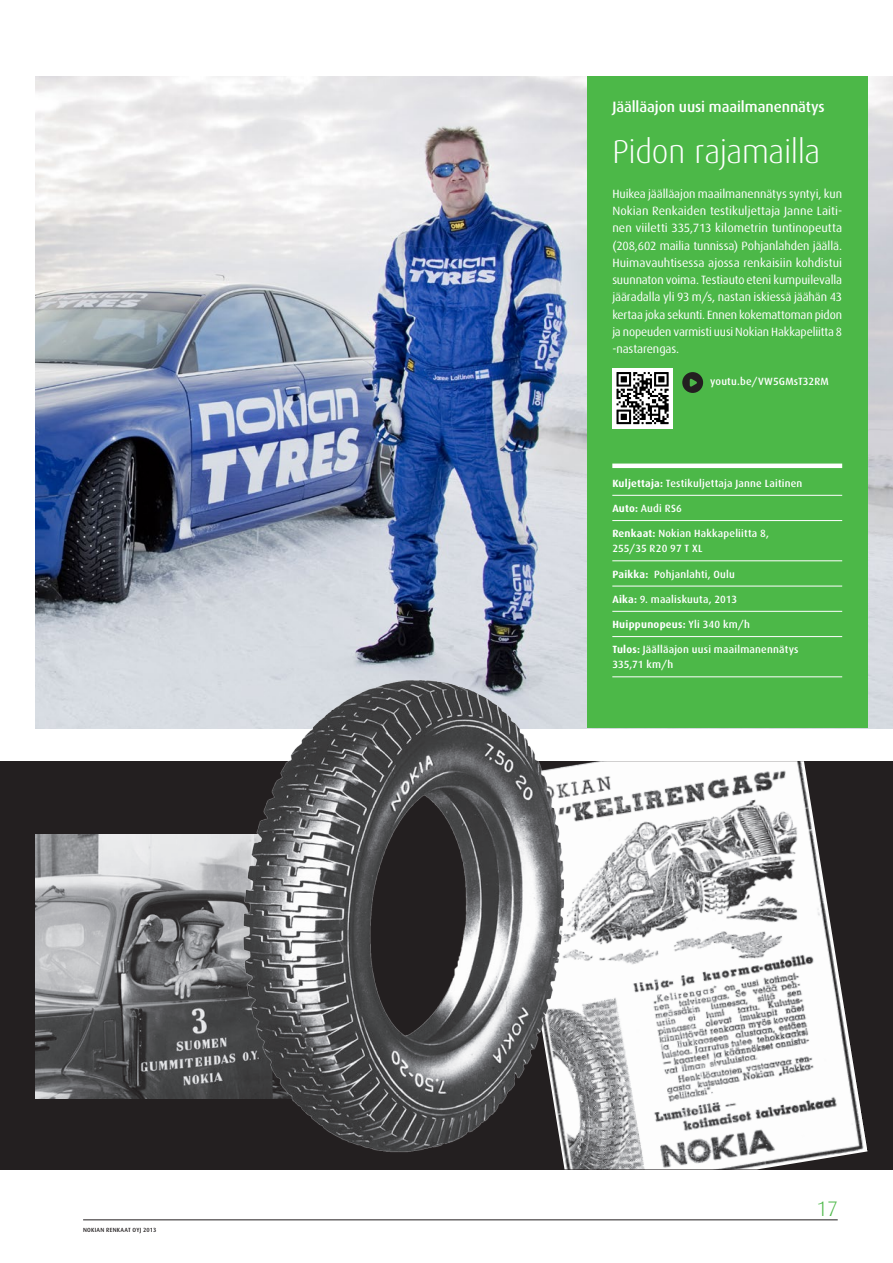
<style>
.page{position:relative;width:893px;height:1263px;background:#fff}
.page>*{position:absolute;margin:0;border:0;box-sizing:border-box;transform-origin:0 0}
.t1{font:300 33px "Dax";letter-spacing:-.01em;color:#fff}
.t2{font:300 21px "Dax";color:#4cb848}
.t3{font:500 15px "Dax";letter-spacing:-.005em;color:#fff}
.t4{font:12px/17.2px "Dax";letter-spacing:-.01em;color:#fff;text-align:justify}
.t5{font:500 10.5px/15px "Dax";letter-spacing:.02em;color:#fff}
.t6{font:700 10.5px "Dax";letter-spacing:.025em;color:#fff}
.t7{font:500 6px "Dax";letter-spacing:.04em;color:#231f20}
.s1{font-weight:700}
.s2{font-weight:500}
</style>
<div class="page">
<div style="left:0;top:761px;width:893px;height:408px;background:#231f20"></div>
<img style="left:563px;top:761px;width:304px;height:408px">
<img style="left:35px;top:77px;width:858px;height:651px">
<div style="left:587px;top:77px;width:281px;height:651px;background:#4cb848"></div>
<hr style="left:612px;top:495px;width:230px;height:1px;background:#fff">
<hr style="left:612px;top:520px;width:230px;height:1px;background:#fff">
<hr style="left:612px;top:560px;width:230px;height:1px;background:#fff">
<hr style="left:612px;top:586px;width:230px;height:1px;background:#fff">
<hr style="left:612px;top:611px;width:230px;height:1px;background:#fff">
<hr style="left:612px;top:636px;width:230px;height:1px;background:#fff">
<hr style="left:612px;top:676px;width:230px;height:1px;background:#fff">
<div style="left:612px;top:463px;width:230px;height:5px;background:#fff"></div>
<div style="left:682px;top:372px;width:21px;height:21px;background:#231f20;border-radius:50%"></div>
<svg style="left:690px;top:378px;width:7px;height:9px"></svg>
<img style="left:35px;top:834px;width:201px;height:264px">
<img style="left:236px;top:674px;width:341px;height:487px">
<div style="left:612px;top:368px;width:61px;height:60px;background:#fff"></div>
<svg style="left:616px;top:372px;width:53px;height:52px"></svg>
<hr style="left:83px;top:1219px;width:755px;height:1px;background:#231f20">
<p class="t7" style="left:83px;top:1226px;width:75px">NOKIAN RENKAAT OYJ 2013</p>
<p class="t3" style="left:612px;top:98px;width:214px">Jäälläajon uusi maailmanennätys</p>
<h1 class="t1" style="left:612px;top:134px;width:210px">Pidon rajamailla</h1>
<p class="t4" style="left:612px;top:185px;width:231px">Huikea jäälläajon maailmanennätys syntyi, kun Nokian Renkaiden testikuljettaja Janne Laiti&shy;nen viiletti 335,713 kilometrin tuntinopeutta (208,602 mailia tunnissa) Pohjanlahden jäällä.<br>Huimavauhtisessa ajossa renkaisiin kohdistui suunnaton voima. Testiauto eteni kumpuilevalla jääradalla yli 93 m/s, nastan iskiessä jäähän 43 kertaa joka sekunti. Ennen kokemattoman pidon ja nopeuden varmisti uusi Nokian Hakkapeliitta 8 -nastarengas.</p>
<p class="t5" style="left:710px;top:374px;width:120px">youtu.be/VW5GMsT32RM</p>
<p class="t5" style="left:612px;top:476px;width:192px"><span class="s1">Kuljettaja:</span> Testikuljettaja Janne Laitinen</p>
<p class="t5" style="left:612px;top:501px;width:71px"><span class="s1">Auto:</span> Audi RS6</p>
<p class="t5" style="left:612px;top:526px;width:158px"><span class="s1">Renkaat:</span> Nokian Hakkapeliitta 8,<br>255/35 R20 97 T XL</p>
<p class="t5" style="left:612px;top:566px;width:124px"><span class="s1">Paikka:</span> Pohjanlahti, Oulu</p>
<p class="t5" style="left:612px;top:592px;width:126px"><span class="s1">Aika:</span> 9. maaliskuuta, 2013</p>
<p class="t6" style="left:612px;top:618px;width:139px">Huippunopeus: <span class="s2">Yli 340 km/h</span></p>
<p class="t5" style="left:612px;top:642px;width:188px"><span class="s1">Tulos:</span> Jäälläajon uusi maailmanennätys<br>335,71 km/h</p>
<h2 class="t2" style="left:817px;top:1197px;width:23px">17</h2>
</div>
